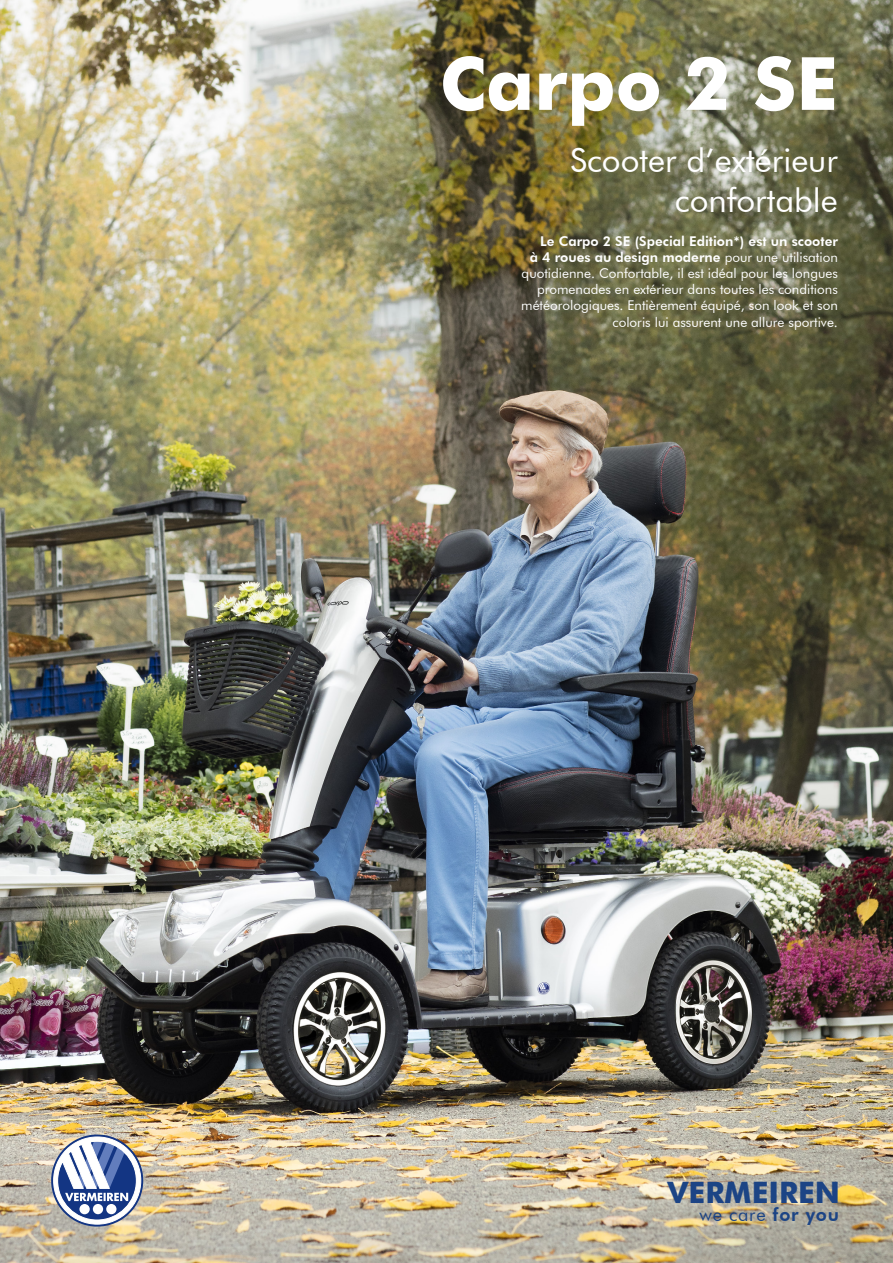
<style>
.page{position:relative;width:893px;height:1263px;background:#fff}
.page>*{position:absolute;margin:0;border:0;box-sizing:border-box;transform-origin:0 0}
.t1{font:700 73.5px "Futura BT";color:#fff}
.t2{font:33px "Futura BT";color:#fff}
.t3{font:700 29.55px "Futura BT";color:#1c4485}
.t4{font:18.15px "Futura BT";letter-spacing:.04em;color:#1c4485}
.t5{font:13.5px/16.2px "Futura BT";color:#fff;text-align:right}
.s1{font-weight:800}
</style>
<div class="page">
<img style="left:0;top:0;width:893px;height:1263px">
<svg style="left:53px;top:1136px;width:88px;height:88px"></svg>
<p class="t1" style="left:440px;top:39px;width:400px">Carpo 2 SE</p>
<p class="t2" style="left:570px;top:140px;width:269px">Scooter d’extérieur</p>
<p class="t2" style="left:675px;top:180px;width:165px">confortable</p>
<p class="t5" style="left:521px;top:233px;width:318px"><span class="s1">Le Carpo 2 SE (Special Edition*) est un scooter<br>à 4 roues au design moderne</span> pour une utilisation quotidienne. Confortable, il est idéal pour les longues promenades en extérieur dans toutes les conditions météorologiques. Entièrement équipé, son look et son coloris lui assurent une allure sportive.</p>
<p class="t3" style="left:668px;top:1175px;width:174px">VERMEIREN</p>
<p class="t4" style="left:699px;top:1203px;width:141px">we care <span class="s1">for you</span></p>
</div>
